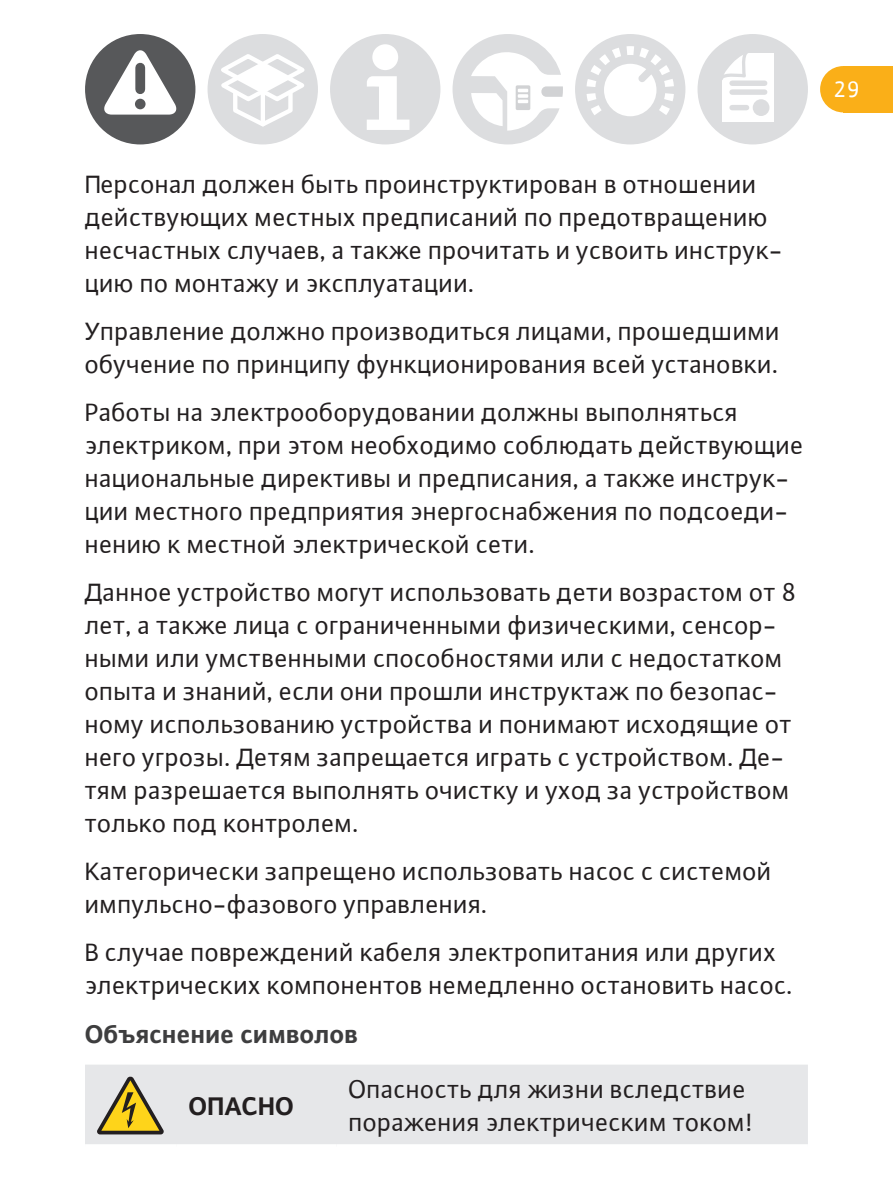
<style>
.page{position:relative;width:893px;height:1191px;background:#fff}
.page>*{position:absolute;margin:0;border:0;box-sizing:border-box;transform-origin:0 0}
.t1{font:27px/33px "WILO Plus Global";color:#231f20}
.t2{font:700 27px "WILO Plus Global";color:#3e3e3f}
.t3{font:700 27px "WILO Plus Global";color:#231f20}
.t4{font:24px "WILO Plus Global";color:#fff}
</style>
<div class="page">
<div style="left:208px;top:34px;width:110px;height:110px;background:#dcdddf;border-radius:50%"></div>
<svg style="left:214px;top:51px;width:97px;height:78px"></svg>
<div style="left:330px;top:34px;width:110px;height:110px;background:#dcdddf;border-radius:50%"></div>
<div style="left:372px;top:44px;width:26px;height:26px;background:#fff;border-radius:50%"></div>
<svg style="left:367px;top:76px;width:42px;height:54px"></svg>
<svg style="left:453px;top:34px;width:110px;height:110px"></svg>
<div style="left:575px;top:34px;width:110px;height:110px;background:#dcdddf;border-radius:50%"></div>
<svg style="left:586px;top:46px;width:88px;height:70px"></svg>
<div style="left:697px;top:34px;width:111px;height:110px;background:#dcdddf;border-radius:50%"></div>
<div style="left:722px;top:53px;width:52px;height:68px;background:#fff"></div>
<svg style="left:717px;top:42px;width:31px;height:40px"></svg>
<div style="left:753px;top:99px;width:16px;height:17px;background:#dcdddf;border-radius:50%"></div>
<div style="left:732px;top:89px;width:33px;height:6px;background:#dcdddf"></div>
<div style="left:732px;top:80px;width:33px;height:6px;background:#dcdddf"></div>
<div style="left:732px;top:105px;width:15px;height:5px;background:#dcdddf"></div>
<div style="left:820px;top:66px;width:46px;height:46px;background:#faaf18;border-radius:50%"></div>
<div style="left:843px;top:66px;width:50px;height:46px;background:#faaf18"></div>
<div style="left:85px;top:34px;width:110px;height:110px;background:#57585a;border-radius:50%"></div>
<svg style="left:102px;top:49px;width:75px;height:66px"></svg>
<div style="left:135px;top:68px;width:10px;height:21px;background:#57585a"></div>
<div style="left:135px;top:99px;width:11px;height:10px;background:#57585a;border-radius:50%"></div>
<div style="left:85px;top:1065px;width:723px;height:79px;background:#e6e7e9"></div>
<svg style="left:97px;top:1076px;width:67px;height:58px;background:#c3b478"></svg>
<p class="t1" style="left:85px;top:167px;width:699px">Персонал должен быть проинструктирован в отношении действующих местных предписаний по предотвращению несчастных случаев, а также прочитать и усвоить инструк&shy;цию по монтажу и эксплуатации.</p>
<p class="t1" style="left:85px;top:314px;width:697px">Управление должно производиться лицами, прошедшими обучение по принципу функционирования всей установки.</p>
<p class="t1" style="left:85px;top:395px;width:720px">Работы на электрооборудовании должны выполняться электриком, при этом необходимо соблюдать действующие национальные директивы и предписания, а также инструк&shy;ции местного предприятия энергоснабжения по подсоеди&shy;нению к местной электрической сети.</p>
<p class="t1" style="left:85px;top:575px;width:713px">Данное устройство могут использовать дети возрастом от 8 лет, а также лица с ограниченными физическими, сенсор&shy;ными или умственными способностями или с недостатком опыта и знаний, если они прошли инструктаж по безопас&shy;ному использованию устройства и понимают исходящие от него угрозы. Детям запрещается играть с устройством. Де&shy;тям разрешается выполнять очистку и уход за устройством только под контролем.</p>
<p class="t1" style="left:85px;top:854px;width:688px">Категорически запрещено использовать насос с системой импульсно-фазового управления.</p>
<p class="t1" style="left:85px;top:935px;width:709px">В случае повреждений кабеля электропитания или других электрических компонентов немедленно остановить насос.</p>
<p class="t2" style="left:85px;top:1018px;width:275px">Объяснение символов</p>
<p class="t3" style="left:189px;top:1090px;width:107px">ОПАСНО</p>
<p class="t1" style="left:349px;top:1072px;width:406px">Опасность для жизни вследствие поражения электрическим током!</p>
<p class="t4" style="left:834px;top:74px;width:27px">29</p>
</div>
